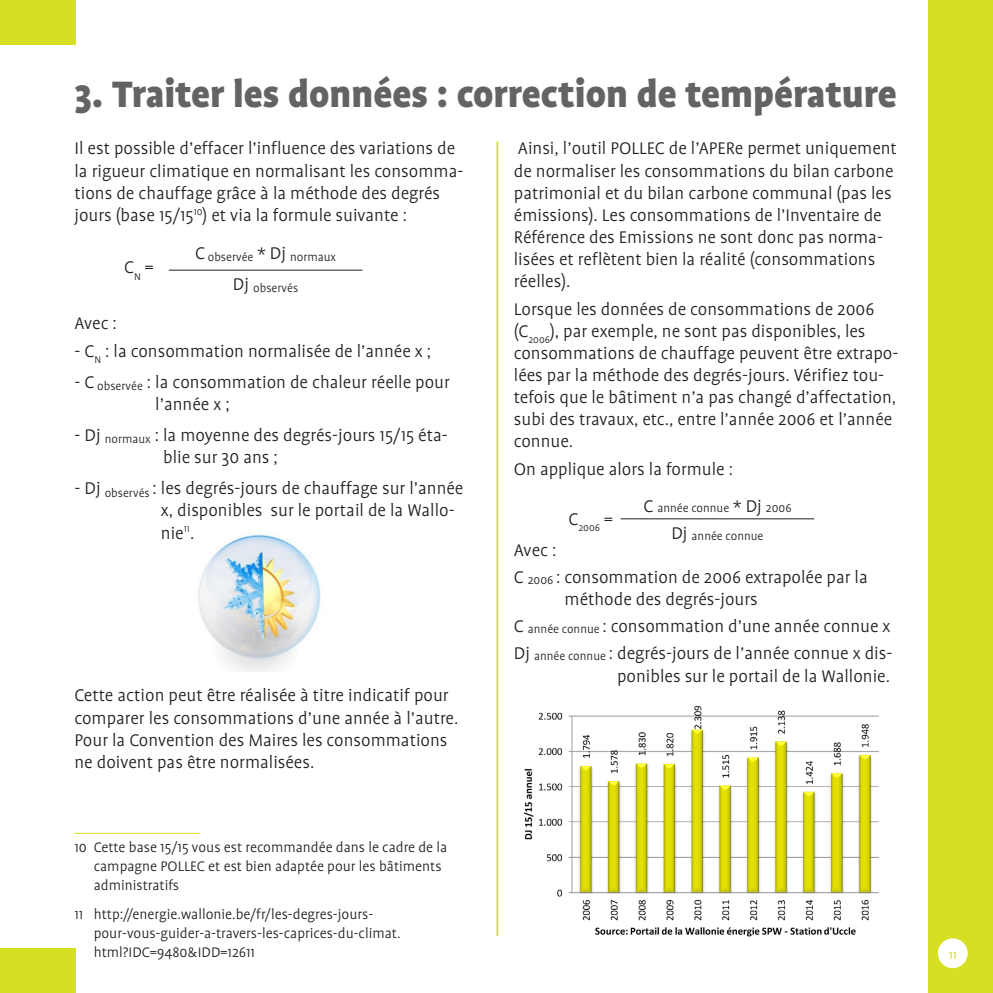
<style>
.page{position:relative;width:993px;height:993px;background:#fff}
.page>*{position:absolute;margin:0;border:0;box-sizing:border-box;transform-origin:0 0}
.t1{font:900 42px "Profile OT";color:#636366}
.t2{font:300 19.25px/22.1px "Profile OT";color:#231f20}
.t3{font:300 15.75px/18.9px "Profile OT";color:#231f20}
.t4{font:14px "Profile OT";color:#d6df21}
.t5{font:300 13.3px/27.1px "Profile OT";color:#231f20;text-align:center}
.t6{font:300 11.2px "Profile OT";color:#231f20}
.s1{font-size:19.25px}
.s2{font-size:13.3px}
</style>
<div class="page">
<div style="left:928px;top:0;width:64px;height:992px;background:#d6df21"></div>
<div style="left:937px;top:938px;width:30px;height:29px;background:#fff;border-radius:50%"></div>
<img style="left:198px;top:533px;width:123px;height:137px">
<hr style="left:74px;top:832px;width:126px;height:1px;background:#d6df21">
<div style="left:0;top:947px;width:76px;height:45px;background:#d6df21"></div>
<div style="left:0;top:0;width:76px;height:45px;background:#d6df21"></div>
<hr style="left:496px;top:141px;width:2px;height:794px;background:#d6df21">
<hr style="left:169px;top:269px;width:193px;height:1px;background:#231f20">
<hr style="left:620px;top:518px;width:194px;height:1px;background:#231f20">
<img style="left:524px;top:706px;width:355px;height:231px">
<h1 class="t1" style="left:74px;top:71px;width:823px">3. Traiter les données : correction de température</h1>
<p class="t2" style="left:74px;top:138px;width:390px">Il est possible d’effacer l’influence des variations de la rigueur climatique en normalisant les consomma&shy;tions de chauffage grâce à la méthode des degrés jours (base 15/15<sup>10</sup>) et via la formule suivante :</p>
<p class="t2" style="left:513px;top:138px;width:384px">Ainsi, l’outil POLLEC de l’APERe permet uniquement de normaliser les consommations du bilan carbone patrimonial et du bilan carbone communal (pas les émissions). Les consommations de l’Inventaire de Référence des Emissions ne sont donc pas norma&shy;lisées et reflètent bien la réalité (consommations réelles).</p>
<p class="t2" style="left:513px;top:298px;width:386px">Lorsque les données de consommations de 2006 (C<sub>2006</sub>), par exemple, ne sont pas disponibles, les consommations de chauffage peuvent être extrapo&shy;lées par la méthode des degrés-jours. Vérifiez tou&shy;tefois que le bâtiment n’a pas changé d’affectation, subi des travaux, etc., entre l’année 2006 et l’année connue.</p>
<p class="t2" style="left:513px;top:458px;width:220px">On applique alors la formule :</p>
<p class="t5" style="left:195px;top:243px;width:142px"><sup>C</sup> observée <sup>*</sup> <sup>Dj</sup> normaux</p>
<p class="t5" style="left:233px;top:275px;width:67px"><sup>Dj</sup> observés</p>
<p class="t2" style="left:124px;top:257px;width:31px">C<sub>N</sub> =</p>
<p class="t2" style="left:74px;top:313px;width:44px">Avec :</p>
<p class="t2" style="left:74px;top:340px;width:358px">- C<sub>N</sub> : la consommation normalisée de l’année x ;</p>
<p class="t2" style="left:155px;top:371px;width:296px;text-indent:-81px">- C <sub>observée</sub> : la consommation de chaleur réelle pour l’année x ;</p>
<p class="t2" style="left:163px;top:424px;width:286px;text-indent:-89px">- Dj <sub>normaux</sub> : la moyenne des degrés-jours 15/15 éta&shy;blie sur 30 ans ;</p>
<p class="t2" style="left:161px;top:477px;width:304px;text-indent:-86px">- Dj <sub>observés</sub> : les degrés-jours de chauffage sur l’année x, disponibles sur le portail de la Wallo&shy;nie<sup>11</sup>.</p>
<p class="t5" style="left:643px;top:495px;width:149px"><span class="s1">C</span> année connue <span class="s1">* Dj</span> 2006<br><span class="s1">Dj</span> année connue</p>
<p class="t6" style="left:568px;top:521px;width:46px"><sup>C</sup>2006 <sup>=</sup></p>
<p class="t2" style="left:513px;top:536px;width:355px;line-height:27.1px">Avec :<br>C <span class="s2">2006</span> : consommation de 2006 extrapolée par la</p>
<p class="t2" style="left:513px;top:586px;width:380px;line-height:27.1px;text-indent:51px">méthode des degrés-jours<br>C <span class="s2">année connue</span> : consommation d’une année connue x<br>Dj <span class="s2">année connue</span> : degrés-jours de l’année connue x dis-</p>
<p class="t2" style="left:617px;top:664px;width:274px">ponibles sur le portail de la Wallonie.</p>
<p class="t2" style="left:74px;top:684px;width:385px">Cette action peut être réalisée à titre indicatif pour comparer les consommations d’une année à l’autre.<br>Pour la Convention des Maires les consommations ne doivent pas être normalisées.</p>
<p class="t3" style="left:94px;top:838px;width:355px;text-indent:-19px">10 Cette base 15/15 vous est recommandée dans le cadre de la campagne POLLEC et est bien adaptée pour les bâtiments administratifs</p>
<p class="t3" style="left:94px;top:904px;width:308px;text-indent:-19px">11 http://energie.wallonie.be/fr/les-degres-jours&shy;pour-vous-guider-a-travers-les-caprices-du-climat. html?IDC=9480&amp;IDD=12611</p>
<p class="t4" style="left:948px;top:946px;width:10px">11</p>
</div>
